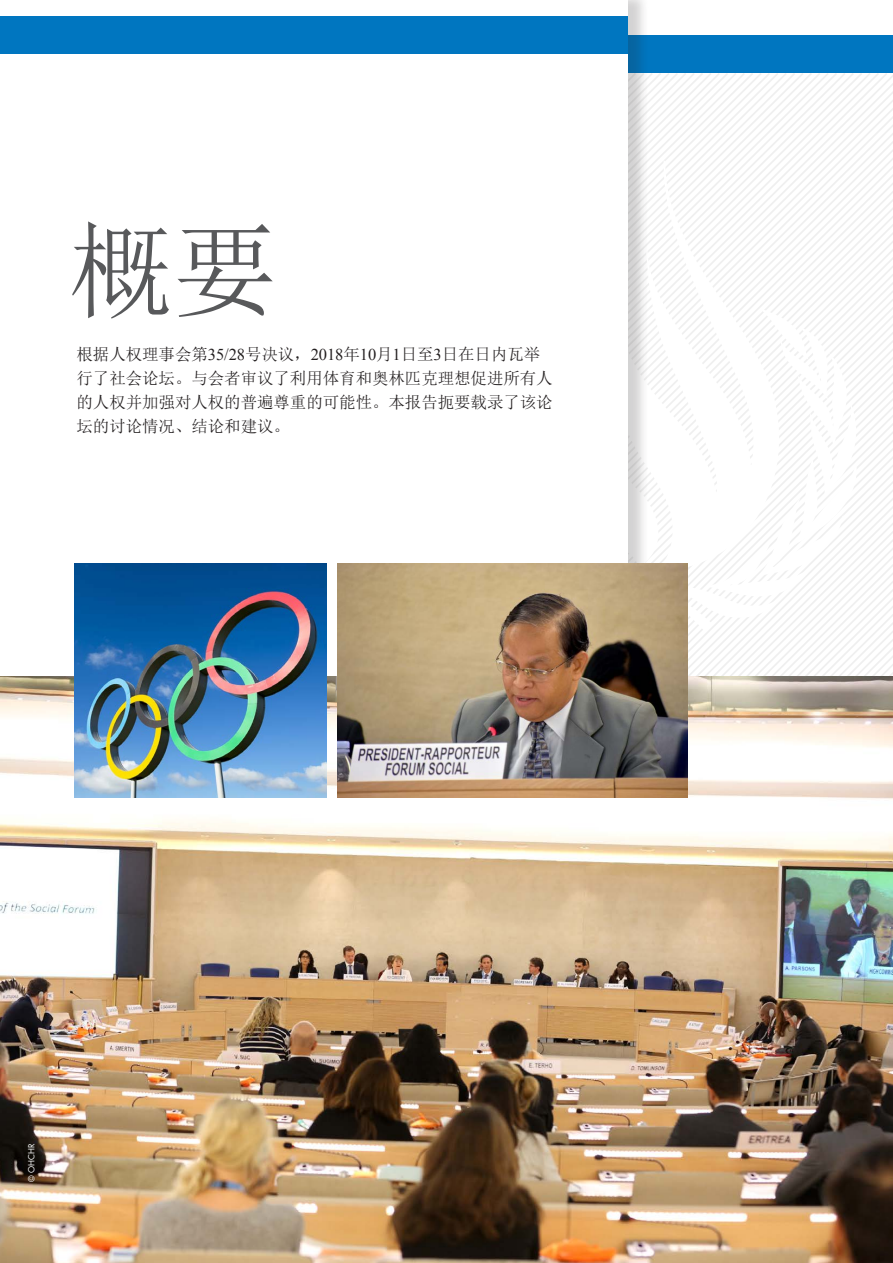
<style>
.page{position:relative;width:893px;height:1263px;background:#fff}
.page>*{position:absolute;margin:0;border:0;box-sizing:border-box;transform-origin:0 0}
.t1{font:105px "N Sim Sun";color:#58595b}
.t2{font:16.5px/24px "N Sim Sun";letter-spacing:-.005em;color:#231f20}
.t3{font:8.25px "Futura";letter-spacing:-.005em;color:#fff}
.s1{font-family:"Times New Roman"}
</style>
<div class="page">
<svg style="left:722px;top:73px;width:171px;height:604px"></svg>
<svg style="left:650px;top:160px;width:136px;height:148px"></svg>
<svg style="left:650px;top:308px;width:212px;height:323px"></svg>
<div style="left:628px;top:35px;width:265px;height:38px;background:#0076c0"></div>
<img style="left:0;top:677px;width:893px;height:586px">
<div style="left:0;top:16px;width:628px;height:38px;background:#0076c0"></div>
<img style="left:337px;top:564px;width:350px;height:233px">
<img style="left:75px;top:564px;width:251px;height:233px">
<h1 class="t1" style="left:68px;top:218px;width:212px">概要</h1>
<p class="t2" style="left:77px;top:342px;width:478px">根据人权理事会第<span class="s1">35/28</span>号决议，<span class="s1">2018</span>年<span class="s1">10</span>月<span class="s1">1</span>日至<span class="s1">3</span>日在日内瓦举行了社会论坛。与会者审议了利用体育和奥林匹克理想促进所有人的人权并加强对人权的普遍尊重的可能性。本报告扼要载录了该论坛的讨论情况、结论和建议。</p>
<p class="t3" style="left:26px;top:1181px;width:40px;rotate:-90deg">© OHCHR</p>
</div>
